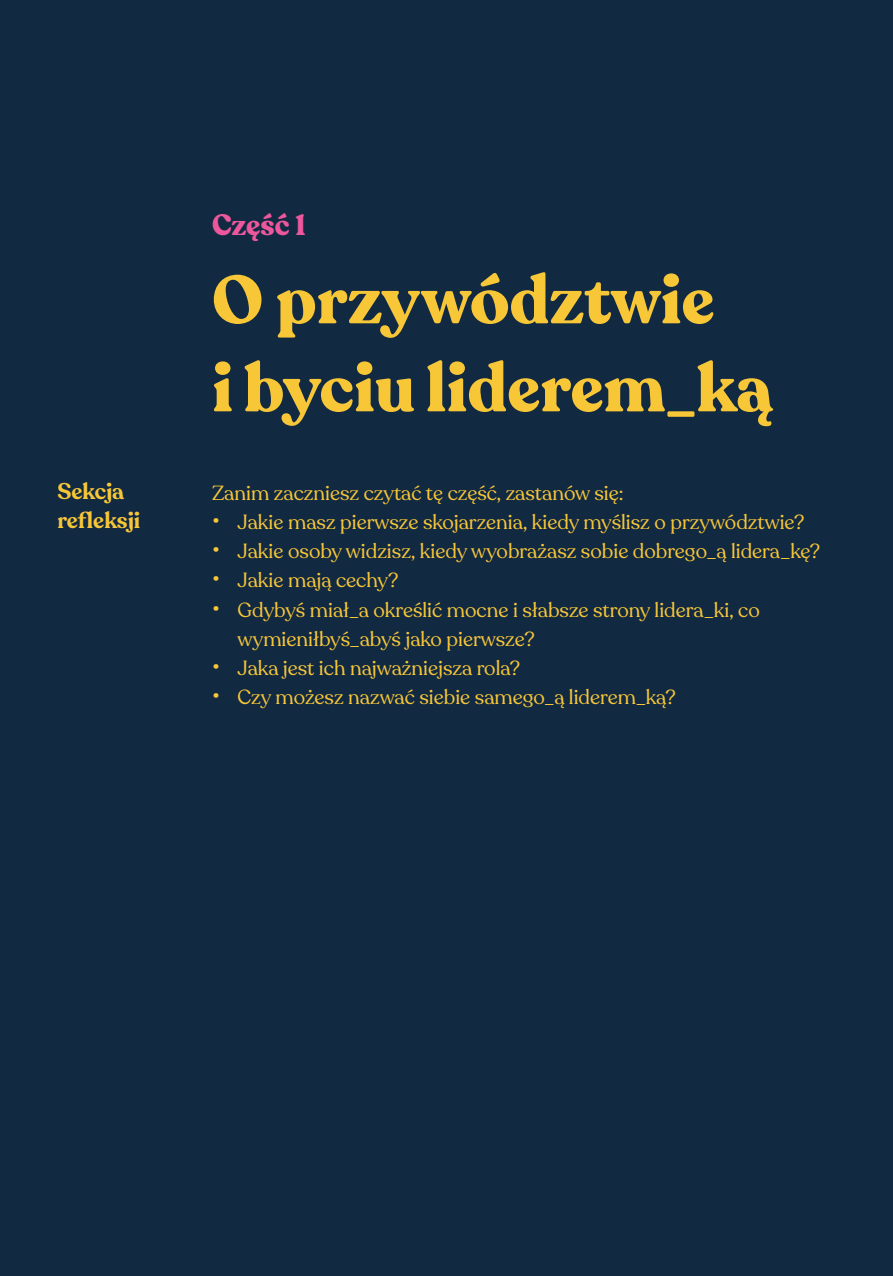
<style>
.page{position:relative;width:893px;height:1276px;background:#122942}
.page>*{position:absolute;margin:0;border:0;box-sizing:border-box;transform-origin:0 0}
.Styl_akapitowy_1{font:700 67.5px "Recoleta";color:#f7c738}
.tytuly{font:700 29.25px "Recoleta";color:#ed579c}
.t1{font:600 22.5px/29.2px "Recoleta";color:#f7c738}
.Bez_dodatkowego_miej{font:20.25px/29.2px "Recoleta";color:#f7c738}
.s1{font-size:22.5px}
</style>
<div class="page">
<p class="t1" style="left:57px;top:477px;width:85px">Sekcja refleksji</p>
<p class="tytuly" style="left:212px;top:207px;width:95px">Część 1</p>
<p class="Styl_akapitowy_1" style="left:212px;top:258px;width:504px">O przywództwie</p>
<p class="Styl_akapitowy_1" style="left:212px;top:346px;width:563px">i byciu liderem_ką</p>
<p class="Bez_dodatkowego_miej" style="left:212px;top:478px;width:413px">Zanim zaczniesz czytać tę część, zastanów się:</p>
<p class="Bez_dodatkowego_miej" style="left:212px;top:507px;width:594px"><span class="s1">•</span> Jakie masz pierwsze skojarzenia, kiedy myślisz o przywództwie?</p>
<p class="Bez_dodatkowego_miej" style="left:212px;top:537px;width:610px"><span class="s1">•</span> Jakie osoby widzisz, kiedy wyobrażasz sobie dobrego_ą lidera_kę?</p>
<p class="Bez_dodatkowego_miej" style="left:212px;top:566px;width:188px"><span class="s1">•</span> Jakie mają cechy?</p>
<p class="Bez_dodatkowego_miej" style="left:238px;top:595px;width:524px;text-indent:-26px"><span class="s1">•</span> Gdybyś miał_a określić mocne i słabsze strony lidera_ki, co wymieniłbyś_abyś jako pierwsze?</p>
<p class="Bez_dodatkowego_miej" style="left:212px;top:654px;width:310px"><span class="s1">•</span> Jaka jest ich najważniejsza rola?</p>
<p class="Bez_dodatkowego_miej" style="left:212px;top:683px;width:465px"><span class="s1">•</span> Czy możesz nazwać siebie samego_ą liderem_ką?</p>
</div>
